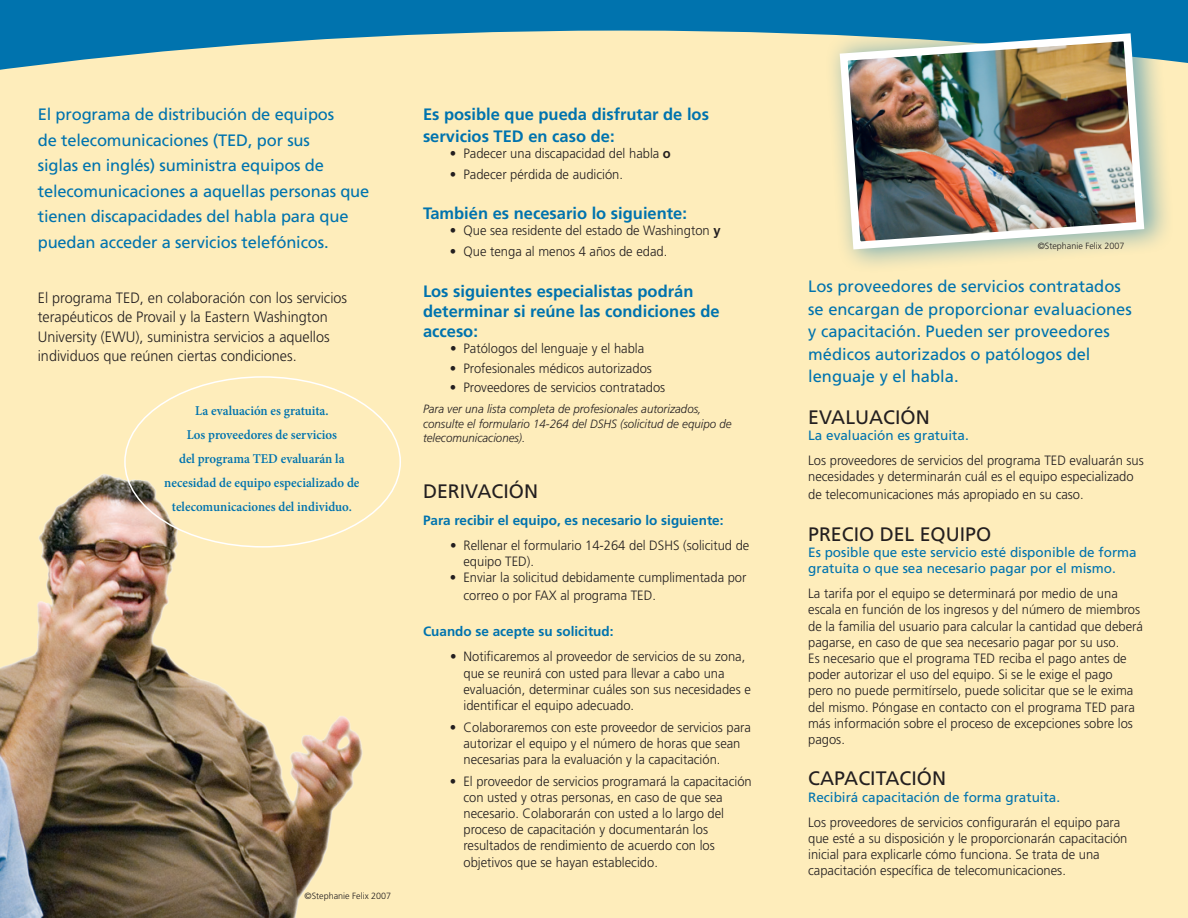
<style>
.page{position:relative;width:1188px;height:918px;background:#0073ae}
.page>*{position:absolute;margin:0;border:0;box-sizing:border-box;transform-origin:0 0}
.t1{font:19.5px "Frutiger LT Std";color:#231f20}
.t2{font:16.5px/25.5px "Frutiger LT Std";letter-spacing:-.01em;color:#0073ae}
.t3{font:700 16.5px/19.8px "Frutiger LT Std";color:#0073ae}
.t4{font:300 15px/19.5px "Frutiger LT Std";color:#231f20;scale:.96 1}
.t5{font:300 13.5px/16.2px "Frutiger LT Std";color:#231f20;scale:.96 1}
.t6{font:13.5px/16.2px "Frutiger LT Std";color:#0073ae}
.t7{font:600 13.5px/24px "Minion Pro";color:#0073ae;text-align:center;scale:.95 1}
.t8{font:700 13.5px "Frutiger LT Std";color:#0073ae}
.t9{font:italic 300 12px/14.4px "Frutiger LT Std";color:#231f20;scale:.96 1}
.t10{font:300 9px "Frutiger LT Std";color:#231f20}
.s1{font-weight:700}
</style>
<div class="page">
<div style="left:0;top:31px;width:1188px;height:887px;background:#feedbb"></div>
<img style="left:0;top:468px;width:380px;height:450px">
<div style="left:824px;top:13px;width:351px;height:261px;background:#0073ae;opacity:.5"></div>
<img style="left:836px;top:29px;width:312px;height:224px">
<p class="t2" style="left:38px;top:102px;width:333px">El programa de distribución de equipos<br>de telecomunicaciones (TED, por sus<br>siglas en inglés) suministra equipos de telecomunicaciones a aquellas personas que tienen discapacidades del habla para que puedan acceder a servicios telefónicos.</p>
<p class="t3" style="left:423px;top:104px;width:288px;line-height:21.6px">Es posible que pueda disfrutar de los servicios TED en caso de:</p>
<p class="t5" style="left:450px;top:146px;width:232px">• Padecer una discapacidad del habla <span class="s1">o</span></p>
<p class="t5" style="left:450px;top:167px;width:182px">• Padecer pérdida de audición.</p>
<p class="t3" style="left:423px;top:203px;width:266px">También es necesario lo siguiente:</p>
<p class="t5" style="left:450px;top:223px;width:283px">• Que sea residente del estado de Washington <span class="s1">y</span></p>
<p class="t5" style="left:450px;top:244px;width:228px">• Que tenga al menos 4 años de edad.</p>
<p class="t3" style="left:423px;top:282px;width:298px">Los siguientes especialistas podrán determinar si reúne las condiciones de acceso:</p>
<p class="t5" style="left:450px;top:341px;width:204px">• Patólogos del lenguaje y el habla</p>
<p class="t5" style="left:450px;top:360px;width:212px">• Profesionales médicos autorizados</p>
<p class="t5" style="left:450px;top:380px;width:226px">• Proveedores de servicios contratados</p>
<p class="t9" style="left:423px;top:402px;width:323px">Para ver una lista completa de profesionales autorizados, consulte el formulario 14-264 del DSHS (solicitud de equipo de telecomunicaciones).</p>
<p class="t4" style="left:38px;top:288px;width:324px">El programa TED, en colaboración con los servicios terapéuticos de Provail y la Eastern Washington University (EWU), suministra servicios a aquellos individuos que reúnen ciertas condiciones.</p>
<p class="t7" style="left:164px;top:398px;width:207px">La evaluación es gratuita.<br>Los proveedores de servicios<br>del programa TED evaluarán la necesidad de equipo especializado de telecomunicaciones del individuo.</p>
<p class="t1" style="left:423px;top:479px;width:117px">DERIVACIÓN</p>
<p class="t8" style="left:423px;top:512px;width:302px">Para recibir el equipo, es necesario lo siguiente:</p>
<p class="t5" style="left:464px;top:537px;width:299px;text-indent:-14px">• Rellenar el formulario 14-264 del DSHS (solicitud de equipo TED).</p>
<p class="t5" style="left:464px;top:569px;width:296px;line-height:18px;text-indent:-14px">• Enviar la solicitud debidamente cumplimentada por correo o por FAX al programa TED.</p>
<p class="t8" style="left:423px;top:624px;width:192px">Cuando se acepte su solicitud:</p>
<p class="t5" style="left:464px;top:649px;width:301px;text-indent:-14px">• Notificaremos al proveedor de servicios de su zona, que se reunirá con usted para llevar a cabo una evaluación, determinar cuáles son sus necesidades e identificar el equipo adecuado.</p>
<p class="t5" style="left:464px;top:719px;width:301px;text-indent:-14px">• Colaboraremos con este proveedor de servicios para autorizar el equipo y el número de horas que sean necesarias para la evaluación y la capacitación.</p>
<p class="t5" style="left:464px;top:773px;width:302px;text-indent:-14px">• El proveedor de servicios programará la capacitación con usted y otras personas, en caso de que sea necesario. Colaborarán con usted a lo largo del proceso de capacitación y documentarán los resultados de rendimiento de acuerdo con los objetivos que se hayan establecido.</p>
<p class="t10" style="left:305px;top:891px;width:88px">©Stephanie Felix 2007</p>
<p class="t10" style="left:1038px;top:241px;width:88px">©Stephanie Felix 2007</p>
<p class="t2" style="left:808px;top:275px;width:325px;line-height:22.5px">Los proveedores de servicios contratados se encargan de proporcionar evaluaciones y capacitación. Pueden ser proveedores médicos autorizados o patólogos del lenguaje y el habla.</p>
<p class="t1" style="left:808px;top:405px;width:123px">EVALUACIÓN</p>
<p class="t6" style="left:808px;top:427px;width:162px">La evaluación es gratuita.</p>
<p class="t5" style="left:808px;top:453px;width:351px">Los proveedores de servicios del programa TED evaluarán sus necesidades y determinarán cuál es el equipo especializado</p>
<p class="t5" style="left:808px;top:487px;width:289px">de telecomunicaciones más apropiado en su caso.</p>
<p class="t1" style="left:808px;top:522px;width:185px">PRECIO DEL EQUIPO</p>
<p class="t6" style="left:808px;top:544px;width:330px">Es posible que este servicio esté disponible de forma gratuita o que sea necesario pagar por el mismo.</p>
<p class="t5" style="left:808px;top:586px;width:350px">La tarifa por el equipo se determinará por medio de una escala en función de los ingresos y del número de miembros de la familia del usuario para calcular la cantidad que deberá pagarse, en caso de que sea necesario pagar por su uso.<br>Es necesario que el programa TED reciba el pago antes de poder autorizar el uso del equipo. Si se le exige el pago<br>pero no puede permitírselo, puede solicitar que se le exima del mismo. Póngase en contacto con el programa TED para más información sobre el proceso de excepciones sobre los pagos.</p>
<p class="t1" style="left:808px;top:767px;width:139px">CAPACITACIÓN</p>
<p class="t6" style="left:808px;top:789px;width:254px">Recibirá capacitación de forma gratuita.</p>
<p class="t5" style="left:808px;top:814px;width:334px">Los proveedores de servicios configurarán el equipo para que esté a su disposición y le proporcionarán capacitación inicial para explicarle cómo funciona. Se trata de una capacitación específica de telecomunicaciones.</p>
</div>
